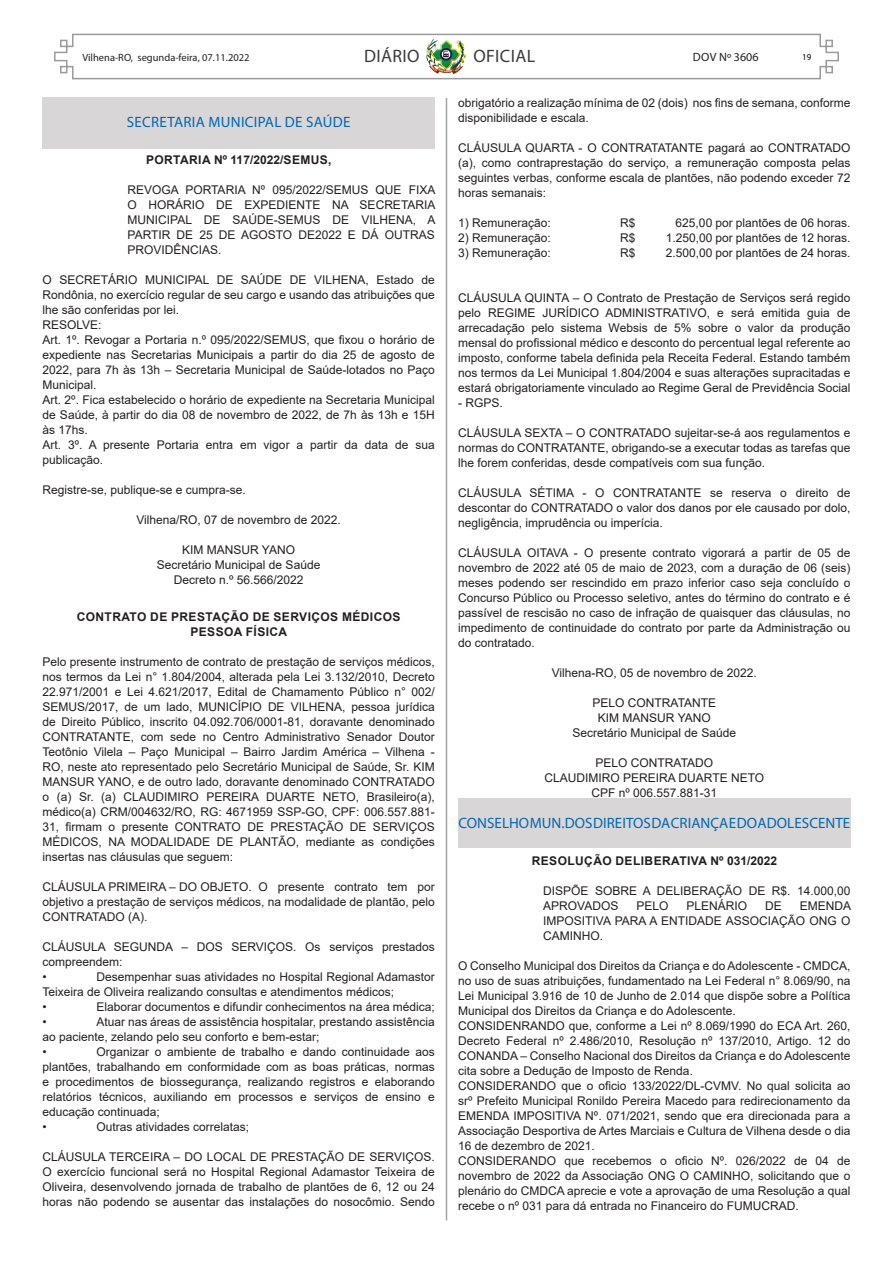
<style>
.page{position:relative;width:893px;height:1263px;background:#fff}
.page>*{position:absolute;margin:0;border:0;box-sizing:border-box;transform-origin:0 0}
.t1{font:18px "Myriad Pro";letter-spacing:.02em;color:#3c3a3b}
.TÍTULO{font:15px "Myriad Pro";letter-spacing:.005em;color:#0068b1}
.Ementa{font:12px/15px "Arial";color:#231f20;text-align:justify}
.Orgão_Emitente{font:12px "Arial";color:#231f20}
.Titulo_Descrição{font:700 12px "Arial";letter-spacing:.035em;color:#231f20}
.t2{font:12px "Myriad Pro";letter-spacing:.005em;color:#231f20}
.t3{font:10.5px "Myriad Pro";color:#231f20}
.t4{font:9px "Myriad Pro";color:#000}
</style>
<div class="page">
<svg style="left:54px;top:33px;width:785px;height:47px"></svg>
<img style="left:425px;top:37px;width:42px;height:38px">
<hr style="left:446px;top:98px;width:1px;height:1122px;background:#a4a3a3">
<div style="left:43px;top:98px;width:392px;height:51px;background:#d9d6d7"></div>
<div style="left:458px;top:798px;width:392px;height:50px;background:#d9d6d7"></div>
<p class="t3" style="left:82px;top:51px;width:169px">Vilhena-RO, segunda-feira, 07.11.2022</p>
<h1 class="t1" style="left:364px;top:45px;width:57px">DIÁRIO</h1>
<h1 class="t1" style="left:473px;top:45px;width:63px">OFICIAL</h1>
<p class="t2" style="left:693px;top:49px;width:67px">DOV Nº 3606</p>
<p class="t4" style="left:802px;top:52px;width:11px">19</p>
<p class="TÍTULO" style="left:127px;top:113px;width:215px">SECRETARIA MUNICIPAL DE SAÚDE</p>
<p class="Titulo_Descrição" style="left:146px;top:151px;width:187px">PORTARIA Nº 117/2022/SEMUS,</p>
<p class="Ementa" style="left:128px;top:182px;width:309px">REVOGA PORTARIA Nº 095/2022/SEMUS QUE FIXA O HORÁRIO DE EXPEDIENTE NA SECRETARIA MUNICIPAL DE SAÚDE-SEMUS DE VILHENA, A PARTIR DE 25 DE AGOSTO DE2022 E DÁ OUTRAS PROVIDÊNCIAS.</p>
<p class="Ementa" style="left:43px;top:272px;width:394px">O SECRETÁRIO MUNICIPAL DE SAÚDE DE VILHENA, Estado de Rondônia, no exercício regular de seu cargo e usando das atribuições que lhe são conferidas por lei.</p>
<p class="Ementa" style="left:43px;top:317px;width:61px">RESOLVE:</p>
<p class="Ementa" style="left:43px;top:332px;width:394px">Art. 1º. Revogar a Portaria n.º 095/2022/SEMUS, que fixou o horário de expediente nas Secretarias Municipais a partir do dia 25 de agosto de 2022, para 7h às 13h – Secretaria Municipal de Saúde-lotados no Paço Municipal.</p>
<p class="Ementa" style="left:43px;top:392px;width:394px">Art. 2º. Fica estabelecido o horário de expediente na Secretaria Municipal de Saúde, à partir do dia 08 de novembro de 2022, de 7h às 13h e 15H às 17hs.</p>
<p class="Ementa" style="left:43px;top:437px;width:394px">Art. 3º. A presente Portaria entra em vigor a partir da data de sua publicação.</p>
<p class="Ementa" style="left:43px;top:482px;width:205px">Registre-se, publique-se e cumpra-se.</p>
<p class="Orgão_Emitente" style="left:136px;top:511px;width:206px">Vilhena/RO, 07 de novembro de 2022.</p>
<p class="Orgão_Emitente" style="left:182px;top:541px;width:114px">KIM MANSUR YANO</p>
<p class="Orgão_Emitente" style="left:157px;top:556px;width:165px">Secretário Municipal de Saúde</p>
<p class="Orgão_Emitente" style="left:174px;top:571px;width:131px">Decreto n.º 56.566/2022</p>
<p class="Titulo_Descrição" style="left:77px;top:608px;width:325px">CONTRATO DE PRESTAÇÃO DE SERVIÇOS MÉDICOS</p>
<p class="Titulo_Descrição" style="left:190px;top:623px;width:98px">PESSOA FÍSICA</p>
<p class="Ementa" style="left:43px;top:654px;width:394px">Pelo presente instrumento de contrato de prestação de serviços médicos, nos termos da Lei n° 1.804/2004, alterada pela Lei 3.132/2010, Decreto 22.971/2001 e Lei 4.621/2017, Edital de Chamamento Público n° 002/ SEMUS/2017, de um lado, MUNICÍPIO DE VILHENA, pessoa jurídica de Direito Público, inscrito 04.092.706/0001-81, doravante denominado CONTRATANTE, com sede no Centro Administrativo Senador Doutor Teotônio Vilela – Paço Municipal – Bairro Jardim América – Vilhena - RO, neste ato representado pelo Secretário Municipal de Saúde, Sr. KIM MANSUR YANO, e de outro lado, doravante denominado CONTRATADO o (a) Sr. (a) CLAUDIMIRO PEREIRA DUARTE NETO, Brasileiro(a), médico(a) CRM/004632/RO, RG: 4671959 SSP-GO, CPF: 006.557.881- 31, firmam o presente CONTRATO DE PRESTAÇÃO DE SERVIÇOS MÉDICOS, NA MODALIDADE DE PLANTÃO, mediante as condições insertas nas cláusulas que seguem:</p>
<p class="Ementa" style="left:43px;top:879px;width:394px">CLÁUSULA PRIMEIRA – DO OBJETO. O presente contrato tem por objetivo a prestação de serviços médicos, na modalidade de plantão, pelo CONTRATADO (A).</p>
<p class="Ementa" style="left:43px;top:939px;width:394px">CLÁUSULA SEGUNDA – DOS SERVIÇOS. Os serviços prestados compreendem:</p>
<p class="Ementa" style="left:43px;top:969px;width:6px">•</p>
<p class="Ementa" style="left:43px;top:969px;width:394px;text-indent:54px">Desempenhar suas atividades no Hospital Regional Adamastor<br>Teixeira de Oliveira realizando consultas e atendimentos médicos;</p>
<p class="Ementa" style="left:43px;top:999px;width:6px">•</p>
<p class="Ementa" style="left:97px;top:999px;width:340px">Elaborar documentos e difundir conhecimentos na área médica;</p>
<p class="Ementa" style="left:43px;top:1014px;width:6px">•</p>
<p class="Ementa" style="left:43px;top:1014px;width:394px;text-indent:54px">Atuar nas áreas de assistência hospitalar, prestando assistência ao paciente, zelando pelo seu conforto e bem-estar;</p>
<p class="Ementa" style="left:43px;top:1044px;width:6px">•</p>
<p class="Ementa" style="left:43px;top:1044px;width:394px;text-indent:54px">Organizar o ambiente de trabalho e dando continuidade aos plantões, trabalhando em conformidade com as boas práticas, normas e procedimentos de biossegurança, realizando registros e elaborando relatórios técnicos, auxiliando em processos e serviços de ensino e educação continuada;</p>
<p class="Ementa" style="left:43px;top:1119px;width:6px">•</p>
<p class="Ementa" style="left:97px;top:1119px;width:154px">Outras atividades correlatas;</p>
<p class="Ementa" style="left:43px;top:1149px;width:394px">CLÁUSULA TERCEIRA – DO LOCAL DE PRESTAÇÃO DE SERVIÇOS.<br>O exercício funcional será no Hospital Regional Adamastor Teixeira de Oliveira, desenvolvendo jornada de trabalho de plantões de 6, 12 ou 24 horas não podendo se ausentar das instalações do nosocômio. Sendo</p>
<p class="Ementa" style="left:458px;top:95px;width:394px">obrigatório a realização mínima de 02 (dois) nos fins de semana, conforme disponibilidade e escala.</p>
<p class="Ementa" style="left:458px;top:140px;width:394px">CLÁUSULA QUARTA - O CONTRATATANTE pagará ao CONTRATADO (a), como contraprestação do serviço, a remuneração composta pelas seguintes verbas, conforme escala de plantões, não podendo exceder 72 horas semanais:</p>
<p class="Ementa" style="left:458px;top:215px;width:94px">1) Remuneração:</p>
<p class="Ementa" style="left:620px;top:215px;width:17px">R$</p>
<p class="Ementa" style="left:676px;top:215px;width:176px">625,00 por plantões de 06 horas.</p>
<p class="Ementa" style="left:458px;top:230px;width:94px">2) Remuneração:</p>
<p class="Ementa" style="left:620px;top:230px;width:17px">R$</p>
<p class="Ementa" style="left:666px;top:230px;width:186px">1.250,00 por plantões de 12 horas.</p>
<p class="Ementa" style="left:458px;top:245px;width:94px">3) Remuneração:</p>
<p class="Ementa" style="left:620px;top:245px;width:17px">R$</p>
<p class="Ementa" style="left:666px;top:245px;width:186px">2.500,00 por plantões de 24 horas.</p>
<p class="Ementa" style="left:458px;top:290px;width:394px">CLÁUSULA QUINTA – O Contrato de Prestação de Serviços será regido pelo REGIME JURÍDICO ADMINISTRATIVO, e será emitida guia de arrecadação pelo sistema Websis de 5% sobre o valor da produção mensal do profissional médico e desconto do percentual legal referente ao imposto, conforme tabela definida pela Receita Federal. Estando também nos termos da Lei Municipal 1.804/2004 e suas alterações supracitadas e estará obrigatoriamente vinculado ao Regime Geral de Previdência Social</p>
<p class="Ementa" style="left:458px;top:395px;width:46px">- RGPS.</p>
<p class="Ementa" style="left:458px;top:425px;width:394px">CLÁUSULA SEXTA – O CONTRATADO sujeitar-se-á aos regulamentos e normas do CONTRATANTE, obrigando-se a executar todas as tarefas que lhe forem conferidas, desde compatíveis com sua função.</p>
<p class="Ementa" style="left:458px;top:485px;width:394px">CLÁUSULA SÉTIMA - O CONTRATANTE se reserva o direito de descontar do CONTRATADO o valor dos danos por ele causado por dolo, negligência, imprudência ou imperícia.</p>
<p class="Ementa" style="left:458px;top:545px;width:394px">CLÁUSULA OITAVA - O presente contrato vigorará a partir de 05 de novembro de 2022 até 05 de maio de 2023, com a duração de 06 (seis) meses podendo ser rescindido em prazo inferior caso seja concluído o Concurso Público ou Processo seletivo, antes do término do contrato e é passível de rescisão no caso de infração de quaisquer das cláusulas, no impedimento de continuidade do contrato por parte da Administração ou do contratado.</p>
<p class="Orgão_Emitente" style="left:552px;top:664px;width:207px">Vilhena-RO, 05 de novembro de 2022.</p>
<p class="Orgão_Emitente" style="left:592px;top:694px;width:125px">PELO CONTRATANTE</p>
<p class="Orgão_Emitente" style="left:598px;top:709px;width:114px">KIM MANSUR YANO</p>
<p class="Orgão_Emitente" style="left:573px;top:724px;width:165px">Secretário Municipal de Saúde</p>
<p class="Orgão_Emitente" style="left:595px;top:754px;width:119px">PELO CONTRATADO</p>
<p class="Orgão_Emitente" style="left:544px;top:769px;width:221px">CLAUDIMIRO PEREIRA DUARTE NETO</p>
<p class="Orgão_Emitente" style="left:591px;top:784px;width:127px">CPF nº 006.557.881-31</p>
<p class="TÍTULO" style="left:458px;top:813px;width:28px">CONSELH</p>
<p class="TÍTULO" style="left:519px;top:813px;width:331px">O MUN. DOSDI REITOSDA CRIANÇAEDO ADOLESCENTE</p>
<p class="Titulo_Descrição" style="left:532px;top:852px;width:247px">RESOLUÇÃO DELIBERATIVA Nº 031/2022</p>
<p class="Ementa" style="left:543px;top:883px;width:309px">DISPÕE SOBRE A DELIBERAÇÃO DE R$. 14.000,00<br>APROVADOS</p>
<p class="Ementa" style="left:636px;top:898px;width:34px">PELO</p>
<p class="Ementa" style="left:686px;top:898px;width:62px">PLENÁRIO</p>
<p class="Ementa" style="left:765px;top:898px;width:18px">DE</p>
<p class="Ementa" style="left:543px;top:898px;width:309px;text-indent:257px">EMENDA IMPOSITIVA PARA A ENTIDADE ASSOCIAÇÃO ONG O CAMINHO.</p>
<p class="Ementa" style="left:458px;top:958px;width:394px">O Conselho Municipal dos Direitos da Criança e do Adolescente - CMDCA, no uso de suas atribuições, fundamentado na Lei Federal n° 8.069/90, na Lei Municipal 3.916 de 10 de Junho de 2.014 que dispõe sobre a Política Municipal dos Direitos da Criança e do Adolescente.</p>
<p class="Ementa" style="left:458px;top:1018px;width:394px">CONSIDENRANDO que, conforme a Lei nº 8.069/1990 do ECA Art. 260, Decreto Federal nº 2.486/2010, Resolução nº 137/2010, Artigo. 12 do CONANDA – Conselho Nacional dos Direitos da Criança e do Adolescente cita sobre a Dedução de Imposto de Renda.</p>
<p class="Ementa" style="left:458px;top:1078px;width:394px">CONSIDERANDO que o oficio 133/2022/DL-CVMV. No qual solicita ao srº Prefeito Municipal Ronildo Pereira Macedo para redirecionamento da EMENDA IMPOSITIVA Nº. 071/2021, sendo que era direcionada para a Associação Desportiva de Artes Marciais e Cultura de Vilhena desde o dia 16 de dezembro de 2021.</p>
<p class="Ementa" style="left:458px;top:1153px;width:394px">CONSIDERANDO que recebemos o oficio Nº. 026/2022 de 04 de novembro de 2022 da Associação ONG O CAMINHO, solicitando que o plenário do CMDCA aprecie e vote a aprovação de uma Resolução a qual recebe o nº 031 para dá entrada no Financeiro do FUMUCRAD.</p>
</div>
